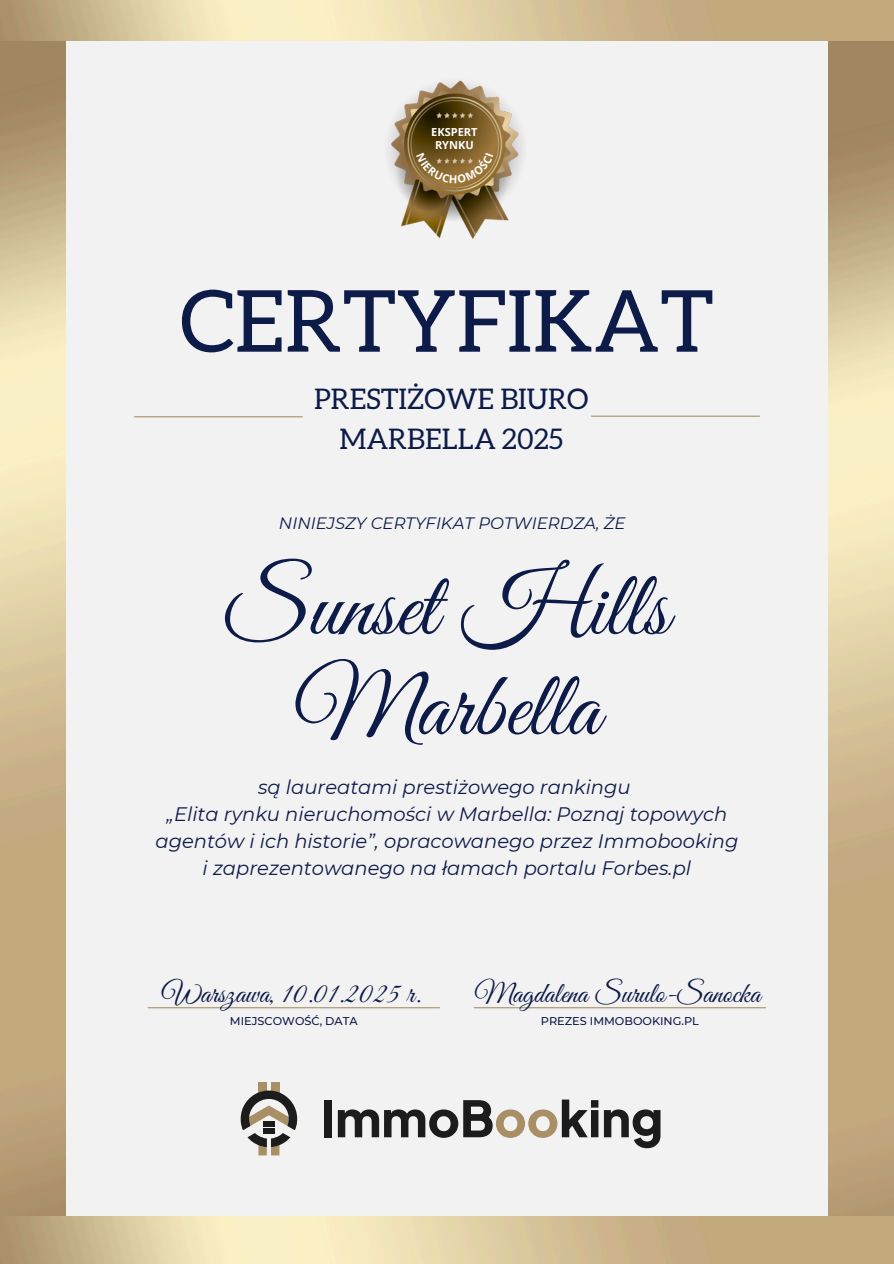
<style>
.page{position:relative;width:894px;height:1264px;background:#fff}
.page>*{position:absolute;margin:0;border:0;box-sizing:border-box;transform-origin:0 0}
.t1{font:92.55px/100.2px "Great Vibes";color:#0d1b48;text-align:center}
.t2{font:85.8px "Aleo";color:#0d1b48}
.t3{font:28.8px "Great Vibes";color:#0d1b48}
.t4{font:28.35px/39.3px "Aleo";color:#0d1b48;text-align:center}
.t5{font:italic 19.5px/27px "Montserrat";color:#0d1b48;text-align:center}
.t6{font:700 18.6px "Open Sans";color:#fefefe}
.t7{font:italic 16.5px "Montserrat";color:#0d1b48}
.t8{font:300 14.1px "Open Sans";color:#fefefe}
.t9{font:500 11.25px "Montserrat";color:#0d1b48}
.t10{font:700 11.1px "Open Sans";color:#fefefe}
</style>
<div class="page">
<div style="left:0;top:0;width:893px;height:1263px;background:#f3f2f2"></div>
<hr style="left:591px;top:415px;width:168px;height:2px;background:#a88f65">
<hr style="left:134px;top:416px;width:168px;height:1px;background:#a88f65">
<hr style="left:474px;top:1007px;width:291px;height:1px;background:#a88f65">
<img style="left:0;top:40px;width:65px;height:1176px">
<img style="left:828px;top:40px;width:65px;height:1176px">
<img style="left:389px;top:80px;width:134px;height:159px">
<div style="left:324px;top:1100px;width:8px;height:37px;background:#1c1c1c"></div>
<svg style="left:338px;top:1099px;width:322px;height:49px"></svg>
<div style="left:258px;top:1082px;width:9px;height:12px;background:#a88f65"></div>
<div style="left:271px;top:1082px;width:8px;height:12px;background:#a88f65"></div>
<svg style="left:240px;top:1090px;width:57px;height:65px"></svg>
<img style="left:0;top:0;width:893px;height:40px">
<img style="left:0;top:1216px;width:893px;height:47px">
<hr style="left:148px;top:1007px;width:291px;height:1px;background:#a88f65">
<svg style="left:416px;top:153px;width:77px;height:30px"></svg>
<p class="t6" style="left:432px;top:118px;width:45px">BEST</p>
<p class="t8" style="left:430px;top:137px;width:49px">AWARD</p>
<p class="t10" style="left:431px;top:125px;width:48px">EKSPERT</p>
<h1 class="t10" style="left:435px;top:137px;width:40px">RYNKU</h1>
<p class="t2" style="left:180px;top:282px;width:535px">CERTYFIKAT</p>
<p class="t4" style="left:314px;top:381px;width:276px">PRESTIŻOWE BIURO<br>MARBELLA 2025</p>
<h5 class="t7" style="left:279px;top:513px;width:348px">NINIEJSZY CERTYFIKAT POTWIERDZA, ŻE</h5>
<p class="t1" style="left:225px;top:563px;width:445px">Sunset Hills<br>Marbella</p>
<p class="t5" style="left:155px;top:773px;width:584px">są laureatami prestiżowego rankingu<br>„Elita rynku nieruchomości w Marbella: Poznaj topowych agentów i ich historie”, opracowanego przez Immobooking i zaprezentowanego na łamach portalu Forbes.pl</p>
<p class="t3" style="left:162px;top:977px;width:260px">Warszawa, 10.01.2025 r.</p>
<p class="t9" style="left:230px;top:1014px;width:129px">MIEJSCOWOŚĆ, DATA</p>
<p class="t3" style="left:474px;top:977px;width:287px">Magdalena Surulo-Sanocka</p>
<p class="t9" style="left:540px;top:1014px;width:159px">PREZES IMMOBOOKING.PL</p>
</div>
